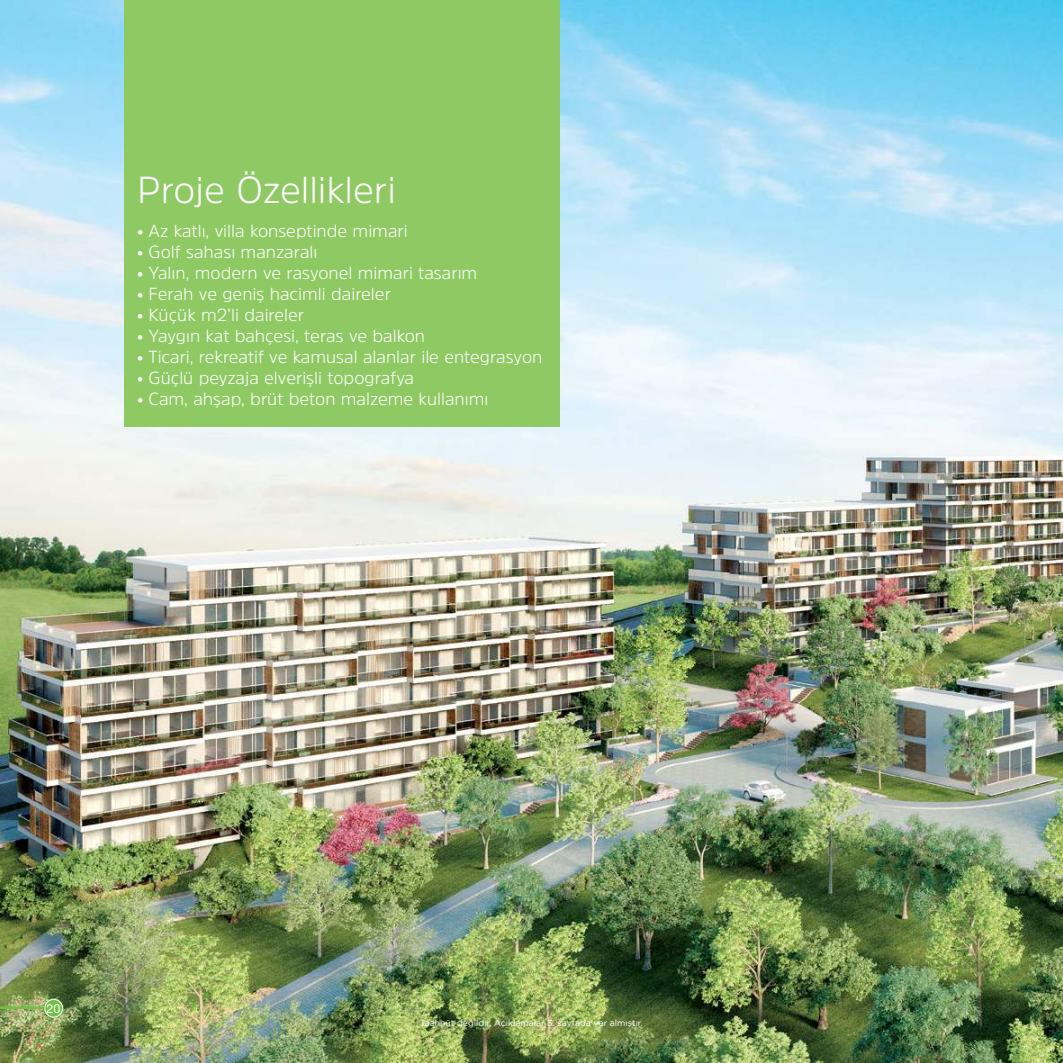
<style>
.page{position:relative;width:1063px;height:1063px;background:#fff}
.page>*{position:absolute;margin:0;border:0;box-sizing:border-box;transform-origin:0 0}
.t1{font:300 37.5px "Amsi Pro";color:#fff}
.t2{font:300 17.5px "Amsi Pro";color:#fff}
.t3{font:12.5px "Helvetica Neue LT Pro";color:#fff}
.t4{font:8.75px "Gotham Rounded";color:#fff}
</style>
<div class="page">
<img style="left:0;top:0;width:1063px;height:1063px">
<div style="left:124px;top:0;width:436px;height:427px;background:#8fc964"></div>
<svg style="left:44px;top:999px;width:19px;height:19px"></svg>
<div style="left:45px;top:999px;width:18px;height:18px;border:1px solid #fff;border-radius:50%"></div>
<hr style="left:0;top:1007px;width:44px;height:2px;background:#72bf44">
<h1 class="t1" style="left:137px;top:164px;width:260px">Proje Özellikleri</h1>
<p class="t2" style="left:137px;top:219px;width:272px">• Az katlı, villa konseptinde mimari</p>
<p class="t2" style="left:137px;top:240px;width:182px">• Golf sahası manzaralı</p>
<p class="t2" style="left:137px;top:261px;width:342px">• Yalın, modern ve rasyonel mimari tasarım</p>
<p class="t2" style="left:137px;top:282px;width:255px">• Ferah ve geniş hacimli daireler</p>
<p class="t2" style="left:137px;top:303px;width:169px">• Küçük m2’li daireler</p>
<p class="t2" style="left:137px;top:324px;width:290px">• Yaygın kat bahçesi, teras ve balkon</p>
<p class="t2" style="left:137px;top:345px;width:407px">• Ticari, rekreatif ve kamusal alanlar ile entegrasyon</p>
<p class="t2" style="left:137px;top:366px;width:279px">• Güçlü peyzaja elverişli topografya</p>
<p class="t2" style="left:137px;top:387px;width:353px">• Cam, ahşap, brüt beton malzeme kullanımı</p>
<p class="t3" style="left:47px;top:1001px;width:15px">20</p>
<p class="t4" style="left:420px;top:1017px;width:224px">Taahhüt değildir. Açıklamalar 3. sayfada yer almıştır.</p>
</div>
